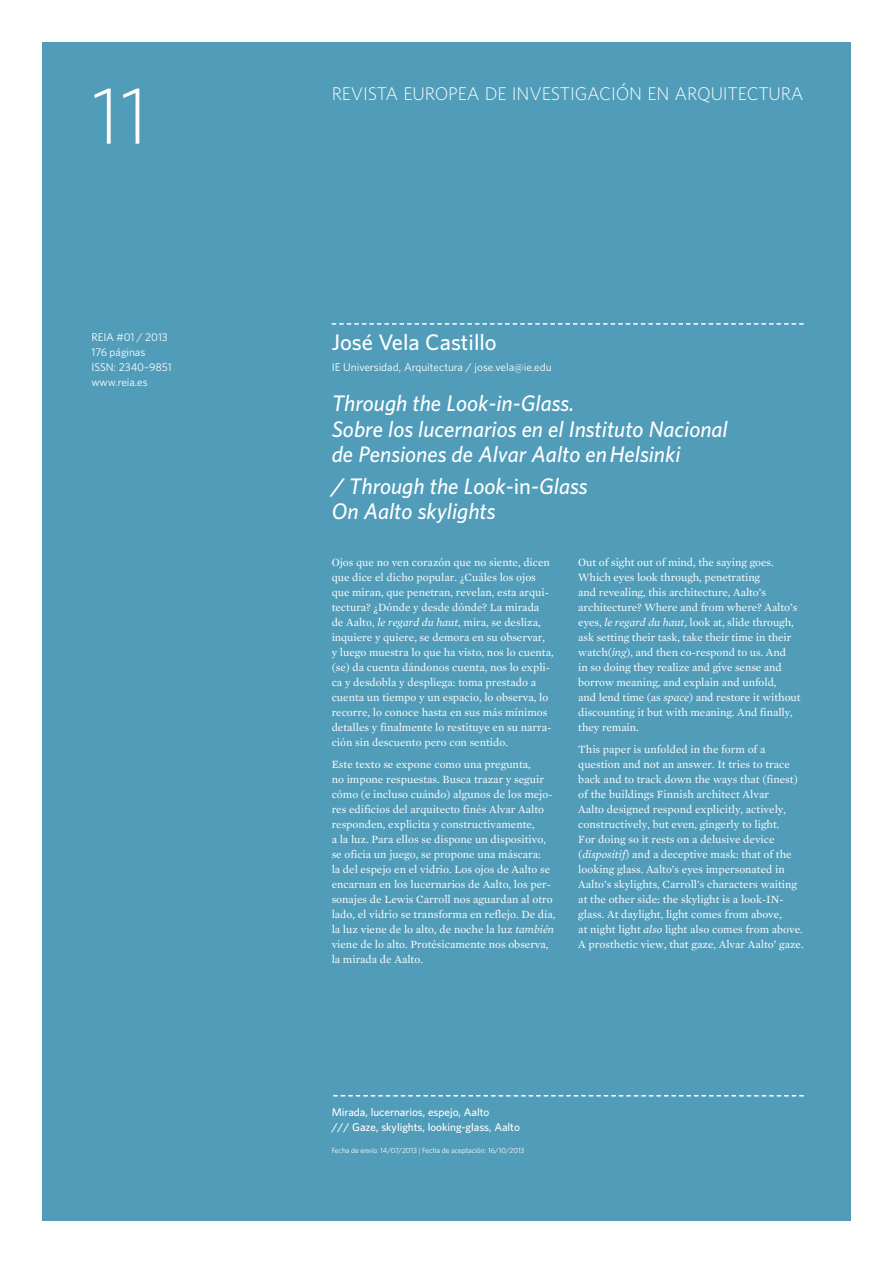
<style>
.page{position:relative;width:893px;height:1263px;background:#fff}
.page>*{position:absolute;margin:0;border:0;box-sizing:border-box;transform-origin:0 0}
.t1{font:300 81px "Whitney";color:#fff}
.t2{font:italic 500 22.5px/25.5px "Whitney";color:#fff}
.t3{font:500 22.5px "Whitney";color:#fff}
.t4{font:300 18.3px "Whitney";letter-spacing:-.01em;color:#fff}
.t5{font:11.25px/15px "Mercury Text G1";color:#fff}
.t6{font:11.25px/15px "Whitney";letter-spacing:-.005em;color:#fff}
.t7{font:500 11.25px/15px "Whitney";letter-spacing:-.005em;color:#fff}
.t8{font:7.5px "Whitney";letter-spacing:-.005em;color:#fff}
.s1{font-style:normal}
.s2{font-style:italic}
</style>
<div class="page">
<div style="left:42px;top:42px;width:808px;height:1178px;background:#509cb9"></div>
<svg style="left:333px;top:1095px;width:471px;height:1px"></svg>
<svg style="left:332px;top:323px;width:472px;height:2px"></svg>
<h1 class="t1" style="left:91px;top:61px;width:59px">11</h1>
<p class="t6" style="left:91px;top:329px;width:82px">REIA #01 / 2013<br>176 páginas<br>ISSN: 2340–9851 www.reia.es</p>
<h3 class="t4" style="left:332px;top:81px;width:473px">REVISTA EUROPEA DE INVESTIGACIÓN EN ARQUITECTURA</h3>
<h2 class="t3" style="left:332px;top:327px;width:167px">José Vela Castillo</h2>
<p class="t6" style="left:332px;top:359px;width:221px">IE Universidad, Arquitectura / jose.vela@ie.edu</p>
<h2 class="t2" style="left:332px;top:390px;width:398px">Through the Look-in-Glass.<br>Sobre los lucernarios en el Instituto Nacional de Pensiones de Alvar Aalto en Helsinki</h2>
<h2 class="t2" style="left:332px;top:473px;width:257px">/ Through the Look-<span class="s1">in</span>-Glass<br>On Aalto skylights</h2>
<p class="t5" style="left:332px;top:554px;width:223px">Ojos que no ven corazón que no siente, dicen que dice el dicho popular. ¿Cuáles los ojos que miran, que penetran, revelan, esta arqui&shy;tectura? ¿Dónde y desde dónde? La mirada de Aalto, <span class="s2">le regard du haut</span>, mira, se desliza, inquiere y quiere, se demora en su observar,<br>y luego muestra lo que ha visto, nos lo cuenta, (se) da cuenta dándonos cuenta, nos lo expli&shy;ca y desdobla y despliega: toma prestado a cuenta un tiempo y un espacio, lo observa, lo recorre, lo conoce hasta en sus más mínimos detalles y finalmente lo restituye en su narra&shy;ción sin descuento pero con sentido.</p>
<p class="t5" style="left:332px;top:757px;width:225px">Este texto se expone como una pregunta,<br>no impone respuestas. Busca trazar y seguir cómo (e incluso cuándo) algunos de los mejo&shy;res edificios del arquitecto finés Alvar Aalto responden, explicita y constructivamente,<br>a la luz. Para ellos se dispone un dispositivo, se oficia un juego, se propone una máscara:<br>la del espejo en el vidrio. Los ojos de Aalto se encarnan en los lucernarios de Aalto, los per&shy;sonajes de Lewis Carroll nos aguardan al otro lado, el vidrio se transforma en reflejo. De día, la luz viene de lo alto, de noche la luz <span class="s2">también </span>viene de lo alto. Protésicamente nos observa, la mirada de Aalto.</p>
<p class="t5" style="left:578px;top:554px;width:224px">Out of sight out of mind, the saying goes.<br>Which eyes look through, penetrating<br>and revealing, this architecture, Aalto’s architecture? Where and from where? Aalto’s eyes, <span class="s2">le regard du haut</span>, look at, slide through, ask setting their task, take their time in their watch(<span class="s2">ing</span>), and then co-respond to us. And<br>in so doing they realize and give sense and borrow meaning, and explain and unfold,<br>and lend time (as <span class="s2">space</span>) and restore it without discounting it but with meaning. And finally, they remain.</p>
<p class="t5" style="left:578px;top:742px;width:227px">This paper is unfolded in the form of a question and not an answer. It tries to trace back and to track down the ways that (finest) of the buildings Finnish architect Alvar<br>Aalto designed respond explicitly, actively, constructively, but even, gingerly to light.<br>For doing so it rests on a delusive device (<span class="s2">dispositif</span>) and a deceptive mask: that of the looking glass. Aalto’s eyes impersonated in Aalto’s skylights, Carroll’s characters waiting at the other side: the skylight is a look-IN&shy;glass. At daylight, light comes from above,<br>at night light <span class="s2">also</span> light also comes from above.<br>A prosthetic view, that gaze, Alvar Aalto’ gaze.</p>
<p class="t7" style="left:332px;top:1104px;width:190px">Mirada, lucernarios, espejo, Aalto<br>/// Gaze, skylights, looking-glass, Aalto</p>
<p class="t8" style="left:332px;top:1145px;width:194px">Fecha de envío: 14/07/2013 | Fecha de aceptación: 16/10/2013</p>
</div>
